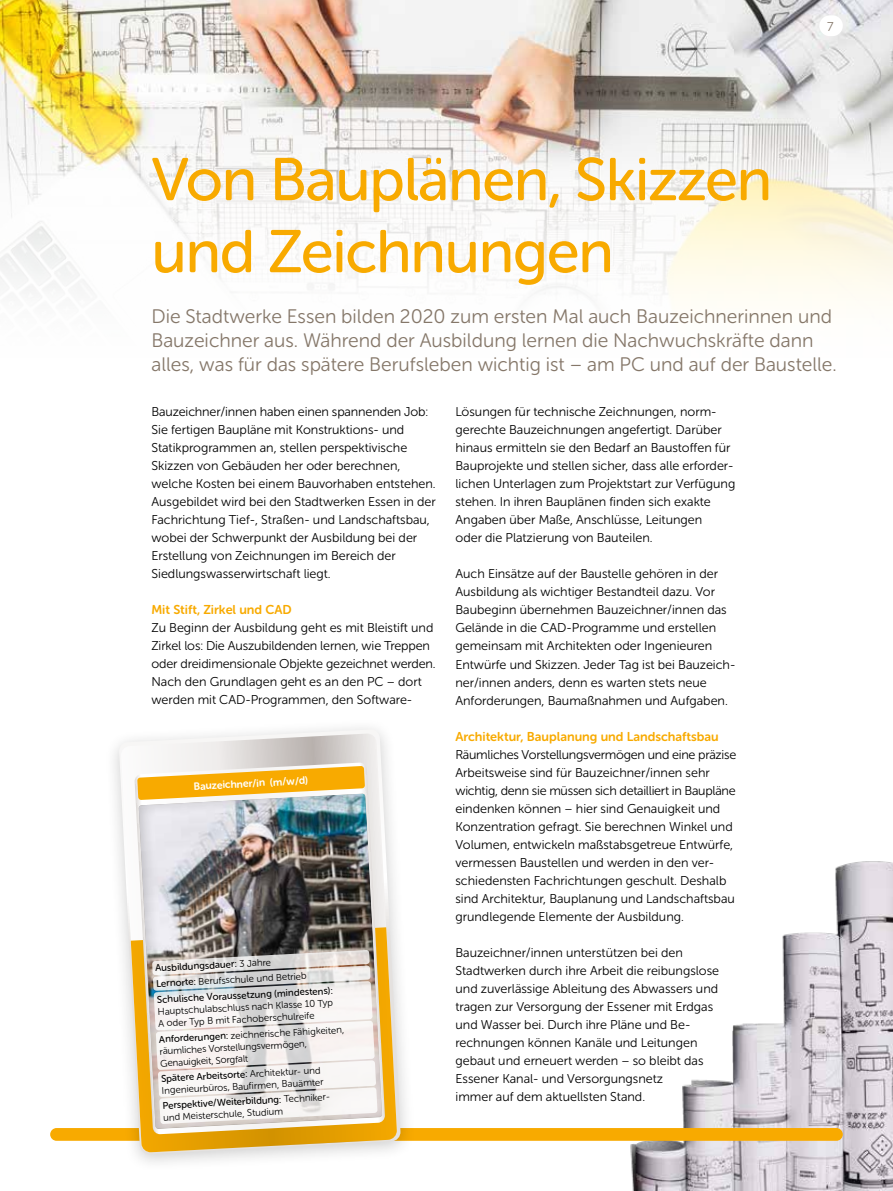
<style>
.page{position:relative;width:893px;height:1191px;background:#fff}
.page>*{position:absolute;margin:0;border:0;box-sizing:border-box;transform-origin:0 0}
.t1{font:60px/72px "Museo Sans Rounded 500";letter-spacing:-.02em;color:#f8aa00}
.t2{font:19.5px/24px "Museo Sans Rounded 300";color:#857769}
.t3{font:12.75px/18px "Museo Sans Rounded 300";color:#000}
.t4{font:12.75px "Museo Sans Rounded 700";color:#f8aa00}
.t5{font:12.75px "Museo Sans Rounded 300";color:#857769}
.t6{font:10.5px "Museo Sans Rounded 700";color:#fff}
.t7{font:9.75px/12px "Museo Sans Rounded 300";color:#000}
.t8{font:9.75px "Museo Sans Rounded 500";color:#000}
.s1{font-family:"Museo Sans Rounded 300"}
.s2{font-family:"Museo Sans Rounded 500"}
</style>
<div class="page">
<img style="left:570px;top:861px;width:323px;height:330px">
<img style="left:0;top:0;width:893px;height:298px">
<div style="left:50px;top:1128px;width:793px;height:12px;background:#f8aa00;border-radius:6px"></div>
<div style="left:104px;top:717px;width:312px;height:455px;background:#000;opacity:.2"></div>
<svg style="left:119px;top:729px;width:282px;height:425px"></svg>
<svg style="left:121px;top:733px;width:276px;height:419px"></svg>
<svg style="left:131px;top:927px;width:266px;height:225px"></svg>
<svg style="left:134px;top:762px;width:251px;height:372px"></svg>
<img style="left:138px;top:791px;width:247px;height:339px">
<svg style="left:137px;top:766px;width:228px;height:34px"></svg>
<svg style="left:152px;top:950px;width:225px;height:174px"></svg>
<div style="left:819px;top:15px;width:24px;height:21px;background:#fff;border-radius:10px"></div>
<h1 class="t1" style="left:151px;top:144px;width:622px">Von Bauplänen, Skizzen und Zeichnungen</h1>
<p class="t5" style="left:827px;top:19px;width:8px">7</p>
<h2 class="t2" style="left:151px;top:304px;width:687px">Die Stadtwerke Essen bilden 2020 zum ersten Mal auch Bauzeichnerinnen und<br>Bauzeichner aus. Während der Ausbildung lernen die Nachwuchskräfte dann alles, was für das spätere Berufsleben wichtig ist – am PC und auf der Baustelle.</h2>
<p class="t3" style="left:151px;top:403px;width:286px">Bauzeichner/innen haben einen spannenden Job:<br>Sie fertigen Baupläne mit Konstruktions- und Statikprogrammen an, stellen perspektivische Skizzen von Gebäuden her oder berechnen, welche Kosten bei einem Bauvorhaben entstehen.<br>Ausgebildet wird bei den Stadtwerken Essen in der Fachrichtung Tief-, Straßen- und Landschaftsbau, wobei der Schwerpunkt der Ausbildung bei der Erstellung von Zeichnungen im Bereich der Siedlungswasserwirtschaft liegt.</p>
<p class="t4" style="left:151px;top:603px;width:142px">Mit Stift, Zirkel und CAD</p>
<p class="t3" style="left:151px;top:619px;width:286px">Zu Beginn der Ausbildung geht es mit Bleistift und Zirkel los: Die Auszubildenden lernen, wie Treppen oder dreidimensionale Objekte gezeichnet werden.<br>Nach den Grundlagen geht es an den PC – dort werden mit CAD-Programmen, den Software-</p>
<p class="t6" style="left:193px;top:780px;width:116px;rotate:-3deg">Bauzeichner/in (m/w/d)</p>
<p class="t8" style="left:155px;top:962px;width:117px;rotate:-3deg">Ausbildungsdauer: <span class="s1">3 Jahre</span></p>
<p class="t7" style="left:156px;top:977px;width:152px;rotate:-3deg"><span class="s2">Lernorte:</span> Berufsschule und Betrieb</p>
<p class="t8" style="left:157px;top:994px;width:177px;rotate:-3deg">Schulische Voraussetzung (mindestens):</p>
<p class="t7" style="left:157px;top:1005px;width:177px;rotate:-3deg">Hauptschulabschluss nach Klasse 10 Typ<br>A oder Typ B mit Fachoberschulreife</p>
<p class="t7" style="left:159px;top:1033px;width:187px;rotate:-3deg"><span class="s2">Anforderungen:</span> zeichnerische Fähigkeiten, räumliches Vorstellungsvermögen,<br>Genauigkeit, Sorgfalt</p>
<p class="t8" style="left:161px;top:1073px;width:161px;rotate:-3deg">Spätere Arbeitsorte: <span class="s1">Architektur- und</span></p>
<p class="t7" style="left:161px;top:1084px;width:164px;rotate:-3deg">Ingenieurbüros, Baufirmen, Bauämter</p>
<p class="t8" style="left:162px;top:1100px;width:170px;rotate:-3deg">Perspektive/Weiterbildung: <span class="s1">Techniker-</span></p>
<p class="t7" style="left:163px;top:1111px;width:122px;rotate:-3deg">und Meisterschule, Studium</p>
<p class="t3" style="left:455px;top:403px;width:281px">Lösungen für technische Zeichnungen, norm&shy;gerechte Bauzeichnungen angefertigt. Darüber hinaus ermitteln sie den Bedarf an Baustoffen für Bauprojekte und stellen sicher, dass alle erforder&shy;lichen Unterlagen zum Projektstart zur Verfügung stehen. In ihren Bauplänen finden sich exakte Angaben über Maße, Anschlüsse, Leitungen<br>oder die Platzierung von Bauteilen.</p>
<p class="t3" style="left:455px;top:565px;width:281px">Auch Einsätze auf der Baustelle gehören in der Ausbildung als wichtiger Bestandteil dazu. Vor Baubeginn übernehmen Bauzeichner/innen das Gelände in die CAD-Programme und erstellen gemeinsam mit Architekten oder Ingenieuren Entwürfe und Skizzen. Jeder Tag ist bei Bauzeich&shy;ner/innen anders, denn es warten stets neue Anforderungen, Baumaßnahmen und Aufgaben.</p>
<p class="t4" style="left:455px;top:729px;width:265px">Architektur, Bauplanung und Landschaftsbau</p>
<p class="t3" style="left:455px;top:745px;width:282px">Räumliches Vorstellungsvermögen und eine präzise Arbeitsweise sind für Bauzeichner/innen sehr wichtig, denn sie müssen sich detailliert in Baupläne eindenken können – hier sind Genauigkeit und Konzentration gefragt. Sie berechnen Winkel und Volumen, entwickeln maßstabsgetreue Entwürfe, vermessen Baustellen und werden in den ver&shy;schiedensten Fachrichtungen geschult. Deshalb sind Architektur, Bauplanung und Landschaftsbau grundlegende Elemente der Ausbildung.</p>
<p class="t3" style="left:455px;top:943px;width:265px">Bauzeichner/innen unterstützen bei den Stadtwerken durch ihre Arbeit die reibungslose und zuverlässige Ableitung des Abwassers und tragen zur Versorgung der Essener mit Erdgas und Wasser bei. Durch ihre Pläne und Be&shy;rechnungen können Kanäle und Leitungen gebaut und erneuert werden – so bleibt das Essener Kanal- und Versorgungsnetz<br>immer auf dem aktuellsten Stand.</p>
</div>
